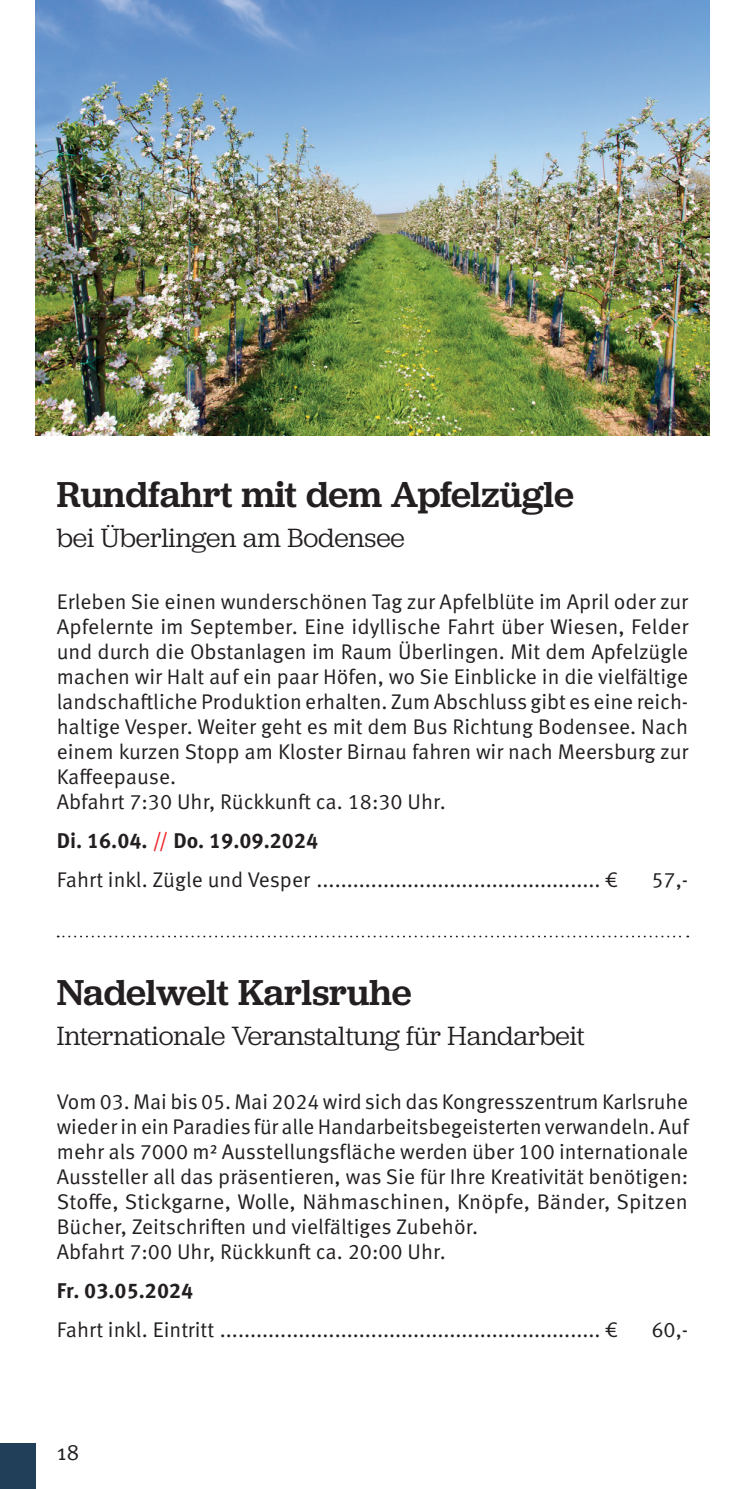
<style>
.page{position:relative;width:745px;height:1489px;background:#fff}
.page>*{position:absolute;margin:0;border:0;box-sizing:border-box;transform-origin:0 0}
.t1{font:500 37.5px "Jubilat";letter-spacing:-.005em;color:#231f20}
.t2{font:27.5px "Jubilat";color:#231f20}
.t3{font:22.5px "Meta OT Norm";color:#231f20}
.t4{font:21.25px/25px "Meta OT Norm";color:#231f20}
.t5{font:700 21.25px "Meta OT";color:#231f20}
.s1{font-family:"Meta OT Norm";font-weight:400;color:#ee1d23}
</style>
<div class="page">
<div style="left:0;top:1443px;width:35px;height:45px;background:#223f59"></div>
<svg style="left:58px;top:935px;width:629px;height:2px"></svg>
<img style="left:35px;top:0;width:674px;height:435px">
<h1 class="t1" style="left:57px;top:470px;width:518px">Rundfahrt mit dem Apfelzügle</h1>
<p class="t2" style="left:57px;top:521px;width:349px">bei Überlingen am Bodensee</p>
<p class="t4" style="left:57px;top:589px;width:632px">Erleben Sie einen wunderschönen Tag zur Apfelblüte im April oder zur Apfelernte im September. Eine idyllische Fahrt über Wiesen, Felder und durch die Obstanlagen im Raum Überlingen. Mit dem Apfelzügle machen wir Halt auf ein paar Höfen, wo Sie Einblicke in die vielfältige landschaftliche Produktion erhalten. Zum Abschluss gibt es eine reich&shy;haltige Vesper. Weiter geht es mit dem Bus Richtung Bodensee. Nach einem kurzen Stopp am Kloster Birnau fahren wir nach Meersburg zur Kaffeepause.<br>Abfahrt 7:30 Uhr, Rückkunft ca. 18:30 Uhr.</p>
<p class="t5" style="left:57px;top:827px;width:263px">Di. 16.04. <span class="s1">//</span> Do. 19.09.2024</p>
<p class="t4" style="left:57px;top:867px;width:561px">Fahrt inkl. Zügle und Vesper ............................................... €</p>
<p class="t4" style="left:651px;top:867px;width:38px">57,-</p>
<h1 class="t1" style="left:57px;top:967px;width:356px">Nadelwelt Karlsruhe</h1>
<p class="t2" style="left:57px;top:1018px;width:529px">Internationale Veranstaltung für Handarbeit</p>
<p class="t4" style="left:57px;top:1089px;width:633px">Vom 03. Mai bis 05. Mai 2024 wird sich das Kongresszentrum Karlsruhe wieder in ein Paradies für alle Handarbeitsbegeisterten verwandeln. Auf mehr als 7000 m² Ausstellungsfläche werden über 100 internationale Aussteller all das präsentieren, was Sie für Ihre Kreativität benötigen:<br>Stoffe, Stickgarne, Wolle, Nähmaschinen, Knöpfe, Bänder, Spitzen Bücher, Zeitschriften und vielfältiges Zubehör.<br>Abfahrt 7:00 Uhr, Rückkunft ca. 20:00 Uhr.</p>
<p class="t5" style="left:57px;top:1277px;width:138px">Fr. 03.05.2024</p>
<p class="t4" style="left:57px;top:1317px;width:561px">Fahrt inkl. Eintritt ............................................................... €</p>
<p class="t4" style="left:651px;top:1317px;width:38px">60,-</p>
<p class="t3" style="left:57px;top:1438px;width:24px">18</p>
</div>
